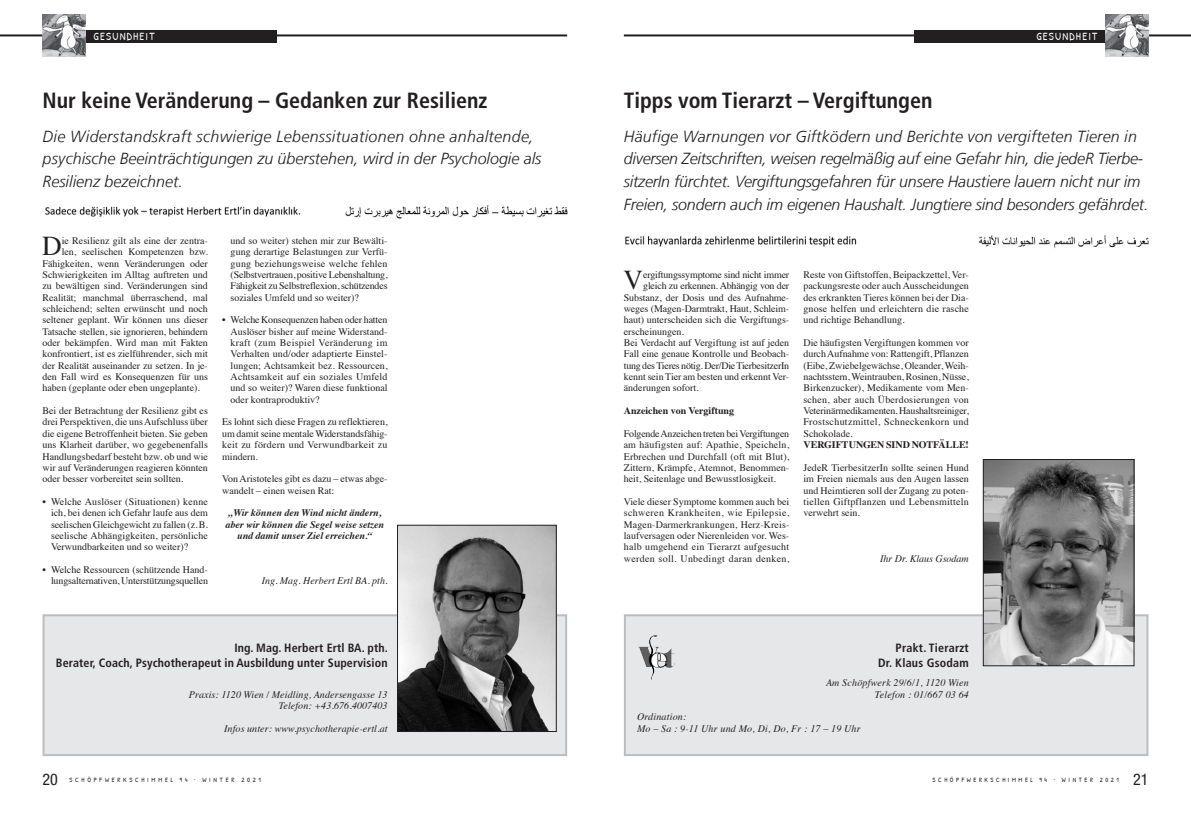
<style>
.page{position:relative;width:1191px;height:814px;background:#fff}
.page>*{position:absolute;margin:0;border:0;box-sizing:border-box;transform-origin:0 0}
.t1{font:27.1px "Times";color:#231f20}
.t2{font:700 condensed 22px "Frutiger LT Com";color:#231f20}
.t3{font:italic 300 16px/22.7px "Frutiger LT Com";color:#231f20}
.t4{font:condensed 16px "Helvetica Neue LT Pro";color:#231f20}
.t5{font:700 condensed 12px/14.4px "Frutiger LT Com";letter-spacing:.01em;color:#231f20;text-align:right}
.t6{font:11px "Patrick Hand";letter-spacing:.11em;color:#fff}
.t7{font:10px/11.3px "Times";color:#231f20;text-align:justify}
.t8{font:italic 10px/11.3px "Times";letter-spacing:.01em;color:#231f20;text-align:right}
.t9{font:italic 700 10px/11.3px "Times";color:#231f20;text-align:center}
.t10{font:10px "Times";letter-spacing:-.02em;color:#231f20}
.t11{font:700 10px "Times";color:#231f20}
.t12{font:10px "Times";letter-spacing:-.025em;color:#231f20}
.t13{font:6.5px "Patrick Hand";letter-spacing:.43em;color:#231f20}
.t14{font:6.5px "Patrick Hand";letter-spacing:.41em;color:#231f20}
</style>
<div class="page">
<hr style="left:624px;top:34px;width:567px;height:2px;background:#231f20">
<div style="left:914px;top:30px;width:192px;height:12px;background:#231f20"></div>
<hr style="left:0;top:34px;width:567px;height:2px;background:#231f20">
<div style="left:85px;top:30px;width:192px;height:12px;background:#231f20"></div>
<img style="left:43px;top:14px;width:42px;height:43px">
<img style="left:1106px;top:14px;width:42px;height:43px">
<div style="left:43px;top:614px;width:524px;height:142px;background:#e6e7e9;border:2px solid #bcbdc0"></div>
<img style="left:399px;top:527px;width:155px;height:202px">
<div style="left:397px;top:525px;width:159px;height:206px;border:1px solid #231f20"></div>
<img style="left:345px;top:205px;width:222px;height:14px">
<img style="left:45px;top:206px;width:256px;height:11px">
<img style="left:979px;top:235px;width:169px;height:14px">
<img style="left:625px;top:236px;width:232px;height:11px">
<div style="left:624px;top:614px;width:524px;height:142px;background:#e6e7e9;border:2px solid #bcbdc0"></div>
<img style="left:638px;top:635px;width:37px;height:44px">
<img style="left:985px;top:461px;width:147px;height:203px">
<div style="left:983px;top:459px;width:151px;height:207px;border:1px solid #231f20"></div>
<p class="t6" style="left:94px;top:28px;width:62px">GESUNDHEIT</p>
<p class="t6" style="left:1036px;top:28px;width:62px">GESUNDHEIT</p>
<h2 class="t2" style="left:43px;top:87px;width:446px">Nur keine Veränderung – Gedanken zur Resilienz</h2>
<h3 class="t3" style="left:43px;top:125px;width:500px">Die Widerstandskraft schwierige Lebenssituationen ohne anhaltende, psychische Beeinträchtigungen zu überstehen, wird in der Psychologie als<br>Resilienz bezeichnet.</h3>
<h1 class="t1" style="left:42px;top:221px;width:21px">D</h1>
<p class="t7" style="left:62px;top:234px;width:148px">ie Resilienz gilt als eine der zentra-</p>
<p class="t7" style="left:62px;top:245px;width:148px">len, seelischen Kompetenzen bzw.</p>
<p class="t7" style="left:43px;top:257px;width:167px">Fähigkeiten, wenn Veränderungen oder</p>
<p class="t7" style="left:43px;top:268px;width:167px">Schwierigkeiten im Alltag auftreten und</p>
<p class="t7" style="left:43px;top:279px;width:167px">zu bewältigen sind. Veränderungen sind</p>
<p class="t7" style="left:43px;top:291px;width:167px">Realität; manchmal überraschend, mal</p>
<p class="t7" style="left:43px;top:302px;width:167px">schleichend; selten erwünscht und noch</p>
<p class="t7" style="left:43px;top:313px;width:167px">seltener geplant. Wir können uns dieser</p>
<p class="t7" style="left:43px;top:325px;width:167px">Tatsache stellen, sie ignorieren, behindern</p>
<p class="t7" style="left:43px;top:336px;width:167px">oder bekämpfen. Wird man mit Fakten</p>
<p class="t7" style="left:43px;top:347px;width:167px">konfrontiert, ist es zielführender, sich mit</p>
<p class="t7" style="left:43px;top:359px;width:167px">der Realität auseinander zu setzen. In je-</p>
<p class="t7" style="left:43px;top:370px;width:167px">den Fall wird es Konsequenzen für uns</p>
<p class="t7" style="left:43px;top:381px;width:159px">haben (geplante oder eben ungeplante).</p>
<p class="t7" style="left:43px;top:404px;width:167px">Bei der Betrachtung der Resilienz gibt es drei Perspektiven, die uns Aufschluss über die eigene Betroffenheit bieten. Sie geben uns Klarheit darüber, wo gegebenenfalls Handlungsbedarf besteht bzw. ob und wie wir auf Veränderungen reagieren könnten oder besser vorbereitet sein sollten.</p>
<p class="t7" style="left:51px;top:495px;width:158px;text-indent:-8px">• Welche Auslöser (Situationen) kenne ich, bei denen ich Gefahr laufe aus dem seelischen Gleichgewicht zu fallen (z.B. seelische Abhängigkeiten, persönliche Verwundbarkeiten und so weiter)?</p>
<p class="t7" style="left:43px;top:563px;width:167px;text-align:right">• Welche Ressourcen (schützende Hand&shy;lungsalternativen, Unterstützungsquellen</p>
<p class="t7" style="left:231px;top:234px;width:158px">und so weiter) stehen mir zur Bewälti&shy;gung derartige Belastungen zur Verfü&shy;gung beziehungsweise welche fehlen (Selbstvertrauen, positive Lebenshaltung, Fähigkeit zu Selbstreflexion, schützendes soziales Umfeld und so weiter)?</p>
<p class="t7" style="left:231px;top:313px;width:158px;text-indent:-8px">• Welche Konsequenzen haben oder hatten Auslöser bisher auf meine Widerstand&shy;kraft (zum Beispiel Veränderung im Verhalten und/oder adaptierte Einstel&shy;lungen; Achtsamkeit bez. Ressourcen, Achtsamkeit auf ein soziales Umfeld und so weiter)? Waren diese funktional oder kontraproduktiv?</p>
<p class="t7" style="left:222px;top:415px;width:167px">Es lohnt sich diese Fragen zu reflektieren, um damit seine mentale Widerstandsfähig&shy;keit zu fördern und Verwundbarkeit zu mindern.</p>
<p class="t7" style="left:222px;top:472px;width:167px">Von Aristoteles gibt es dazu – etwas abge&shy;wandelt – einen weisen Rat:</p>
<p class="t9" style="left:225px;top:506px;width:160px">„Wir können den Wind nicht ändern, aber wir können die Segel weise setzen und damit unser Ziel erreichen.“</p>
<p class="t8" style="left:262px;top:574px;width:127px">Ing. Mag. Herbert Ertl BA. pth.</p>
<p class="t5" style="left:56px;top:641px;width:333px">Ing. Mag. Herbert Ertl BA. pth.<br>Berater, Coach, Psychotherapeut in Ausbildung unter Supervision</p>
<p class="t8" style="left:189px;top:688px;width:200px">Praxis: 1120 Wien / Meidling, Andersengasse 13<br>Telefon: +43.676.4007403</p>
<p class="t8" style="left:224px;top:722px;width:165px">Infos unter: www.psychotherapie-ertl.at</p>
<h2 class="t2" style="left:624px;top:87px;width:310px">Tipps vom Tierarzt – Vergiftungen</h2>
<p class="t3" style="left:624px;top:125px;width:526px">Häufige Warnungen vor Giftködern und Berichte von vergifteten Tieren in diversen Zeitschriften, weisen regelmäßig auf eine Gefahr hin, die jedeR Tierbe&shy;sitzerIn fürchtet. Vergiftungsgefahren für unsere Haustiere lauern nicht nur im Freien, sondern auch im eigenen Haushalt. Jungtiere sind besonders gefährdet.</p>
<h1 class="t1" style="left:623px;top:255px;width:21px">V</h1>
<p class="t10" style="left:643px;top:265px;width:148px">ergiftungssymptome sind nicht immer</p>
<p class="t10" style="left:643px;top:276px;width:148px">gleich zu erkennen. Abhängig von der</p>
<p class="t7" style="left:624px;top:291px;width:167px">Substanz, der Dosis und des Aufnahme-</p>
<p class="t7" style="left:624px;top:302px;width:167px">weges (Magen-Darmtrakt, Haut, Schleim-</p>
<p class="t7" style="left:624px;top:313px;width:167px">haut) unterscheiden sich die Vergiftungs-</p>
<p class="t7" style="left:624px;top:325px;width:62px">erscheinungen.</p>
<p class="t7" style="left:624px;top:336px;width:167px">Bei Verdacht auf Vergiftung ist auf jeden</p>
<p class="t7" style="left:624px;top:347px;width:167px">Fall eine genaue Kontrolle und Beobach-</p>
<p class="t12" style="left:624px;top:356px;width:167px">tung des Tieres nötig. Der/Die TierbesitzerIn</p>
<p class="t7" style="left:624px;top:370px;width:167px">kennt sein Tier am besten und erkennt Ver-</p>
<p class="t7" style="left:624px;top:381px;width:76px">änderungen sofort.</p>
<p class="t11" style="left:624px;top:401px;width:112px">Anzeichen von Vergiftung</p>
<p class="t7" style="left:624px;top:427px;width:167px">Folgende Anzeichen treten bei Vergiftungen am häufigsten auf: Apathie, Speicheln, Erbrechen und Durchfall (oft mit Blut), Zittern, Krämpfe, Atemnot, Benommen&shy;heit, Seitenlage und Bewusstlosigkeit.</p>
<p class="t7" style="left:624px;top:495px;width:167px">Viele dieser Symptome kommen auch bei schweren Krankheiten, wie Epilepsie, Magen-Darmerkrankungen, Herz-Kreis&shy;laufversagen oder Nierenleiden vor. Wes&shy;halb umgehend ein Tierarzt aufgesucht werden soll. Unbedingt daran denken,</p>
<p class="t7" style="left:803px;top:268px;width:167px">Reste von Giftstoffen, Beipackzettel, Ver&shy;packungsreste oder auch Ausscheidungen des erkrankten Tieres können bei der Dia&shy;gnose helfen und erleichtern die rasche und richtige Behandlung.</p>
<p class="t7" style="left:803px;top:336px;width:167px">Die häufigsten Vergiftungen kommen vor durch Aufnahme von: Rattengift, Pflanzen (Eibe, Zwiebelgewächse, Oleander, Weih&shy;nachtsstern, Weintrauben, Rosinen, Nüsse, Birkenzucker), Medikamente vom Men&shy;schen, aber auch Überdosierungen von Veterinärmedikamenten. Haushaltsreiniger, Frostschutzmittel, Schneckenkorn und Schokolade.</p>
<p class="t11" style="left:803px;top:435px;width:167px">VERGIFTUNGEN SIND NOTFÄLLE!</p>
<p class="t7" style="left:803px;top:461px;width:167px">JedeR TierbesitzerIn sollte seinen Hund im Freien niemals aus den Augen lassen und Heimtieren soll der Zugang zu poten&shy;tiellen Giftpflanzen und Lebensmitteln verwehrt sein.</p>
<p class="t8" style="left:880px;top:552px;width:90px">Ihr Dr. Klaus Gsodam</p>
<p class="t5" style="left:878px;top:641px;width:92px">Prakt. Tierarzt<br>Dr. Klaus Gsodam</p>
<p class="t8" style="left:826px;top:676px;width:144px">Am Schöpfwerk 29/6/1, 1120 Wien<br>Telefon : 01/667 03 64</p>
<p class="t8" style="left:637px;top:710px;width:225px;text-align:left">Ordination:<br>Mo – Sa : 9-11 Uhr und Mo, Di, Do, Fr : 17 – 19 Uhr</p>
<h3 class="t4" style="left:43px;top:770px;width:17px">20</h3>
<p class="t13" style="left:69px;top:774px;width:193px">SCHÖPFWERKSCHIMMEL 94 . WINTER 2021</p>
<p class="t14" style="left:932px;top:774px;width:188px">SCHÖPFWERKSCHIMMEL 94 . WINTER 2021</p>
<h3 class="t4" style="left:1133px;top:770px;width:17px">21</h3>
</div>
